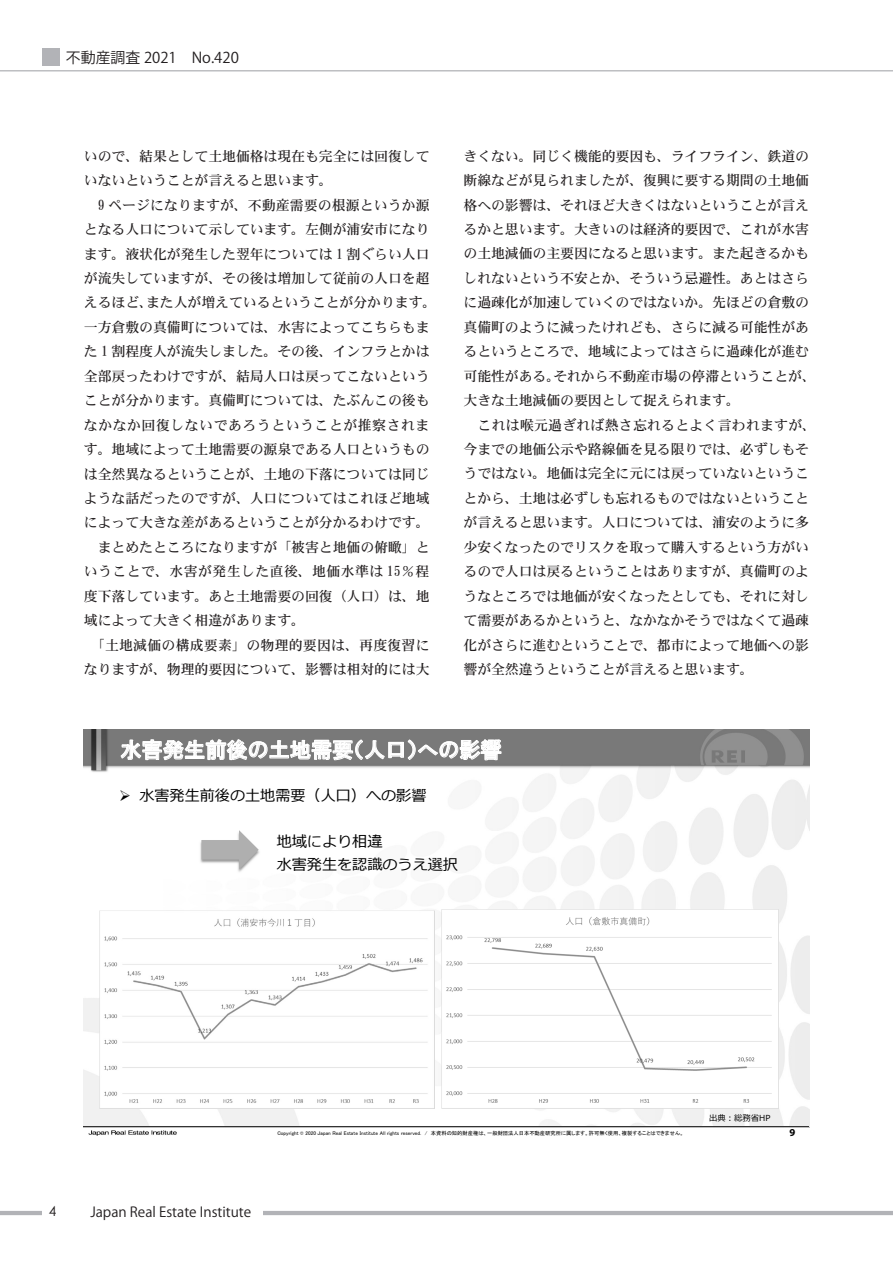
<style>
.page{position:relative;width:893px;height:1263px;background:#fff}
.page>*{position:absolute;margin:0;border:0;box-sizing:border-box;transform-origin:0 0}
.t1{font:21.15px "HGP Gothic E";letter-spacing:.005em;color:#fff}
.t2{font:15.15px/23.9px "Meiryo";color:#000}
.t3{font:14.85px "Koz Go Pro";color:#231f20}
.t4{font:13.8px/24.5px "DFHS Mincho W5 WIN RKSJ H";color:#231f20}
.t5{font:13.8px "Koz Go Pro";color:#231f20}
.t6{font:13.8px "Century Gothic";color:#231f20}
.t7{font:700 10.65px "Myriad Pro";color:#000}
.t8{font:8.4px "Meiryo";color:#000}
.t9{font:5.25px "MS P Gothic";color:#000}
</style>
<div class="page">
<hr style="left:0;top:1211px;width:893px;height:4px;background:#b2b3b7">
<hr style="left:0;top:70px;width:893px;height:1px;background:#b2b3b7">
<div style="left:43px;top:49px;width:17px;height:17px;background:#b2b3b7"></div>
<div style="left:88px;top:1204px;width:174px;height:17px;background:#fff"></div>
<div style="left:43px;top:1204px;width:45px;height:17px;background:#fff"></div>
<img style="left:84px;top:730px;width:725px;height:406px">
<hr style="left:84px;top:1126px;width:725px;height:1px;background:#333">
<svg style="left:121px;top:737px;width:380px;height:23px;background:#a1a1a1"></svg>
<img style="left:99px;top:910px;width:335px;height:198px">
<img style="left:442px;top:910px;width:336px;height:198px">
<img style="left:199px;top:830px;width:62px;height:45px">
<p class="t3" style="left:66px;top:48px;width:174px">不動産調査 2021　No.420</p>
<p class="t4" style="left:84px;top:144px;width:354px">いので、結果として土地価格は現在も完全には回復していないということが言えると思います。<br>　9 ページになりますが、不動産需要の根源というか源となる人口について示しています。左側が浦安市になります。液状化が発生した翌年については 1 割ぐらい人口が流失していますが、その後は増加して従前の人口を超えるほど、また人が増えているということが分かります。一方倉敷の真備町については、水害によってこちらもまた 1 割程度人が流失しました。その後、インフラとかは全部戻ったわけですが、結局人口は戻ってこないということが分かります。真備町については、たぶんこの後もなかなか回復しないであろうということが推察されます。地域によって土地需要の源泉である人口というものは全然異なるということが、土地の下落については同じような話だったのですが、人口についてはこれほど地域によって大きな差があるということが分かるわけです。　まとめたところになりますが「被害と地価の俯瞰」ということで、水害が発生した直後、地価水準は 15％程度下落しています。あと土地需要の回復（人口）は、地域によって大きく相違があります。<br>　「土地減価の構成要素」の物理的要因は、再度復習になりますが、物理的要因について、影響は相対的には大</p>
<p class="t4" style="left:463px;top:143px;width:354px">きくない。同じく機能的要因も、ライフライン、鉄道の断線などが見られましたが、復興に要する期間の土地価格への影響は、それほど大きくはないということが言えるかと思います。大きいのは経済的要因で、これが水害の土地減価の主要因になると思います。また起きるかもしれないという不安とか、そういう忌避性。あとはさらに過疎化が加速していくのではないか。先ほどの倉敷の真備町のように減ったけれども、さらに減る可能性があるというところで、地域によってはさらに過疎化が進む可能性がある。それから不動産市場の停滞ということが、大きな土地減価の要因として捉えられます。<br>　これは喉元過ぎれば熱さ忘れるとよく言われますが、今までの地価公示や路線価を見る限りでは、必ずしもそうではない。地価は完全に元には戻っていないということから、土地は必ずしも忘れるものではないということが言えると思います。人口については、浦安のように多少安くなったのでリスクを取って購入するという方がいるので人口は戻るということはありますが、真備町のようなところでは地価が安くなったとしても、それに対して需要があるかというと、なかなかそうではなくて過疎化がさらに進むということで、都市によって地価への影響が全然違うということが言えると思います。</p>
<h1 class="t1" style="left:120px;top:739px;width:383px">水害発生前後の土地需要（人口）への影響</h1>
<p class="t2" style="left:119px;top:784px;width:309px">➢ ⽔害発⽣前後の⼟地需要（⼈⼝）への影響</p>
<p class="t2" style="left:277px;top:830px;width:183px">地域により相違<br>⽔害発⽣を認識のうえ選択</p>
<p class="t9" style="left:277px;top:1130px;width:408px">Copyright © 2020 Japan Real Estate Institute All rights reserved. / 本資料の知的財産権は、一般財団法人日本不動産研究所に属します。許可無く使用、複製することはできません。</p>
<p class="t6" style="left:49px;top:1202px;width:9px">4</p>
<p class="t5" style="left:90px;top:1203px;width:162px">Japan Real Estate Institute</p>
<p class="t8" style="left:709px;top:1112px;width:63px">出典：総務省HP</p>
<p class="t7" style="left:789px;top:1125px;width:7px">9</p>
</div>
